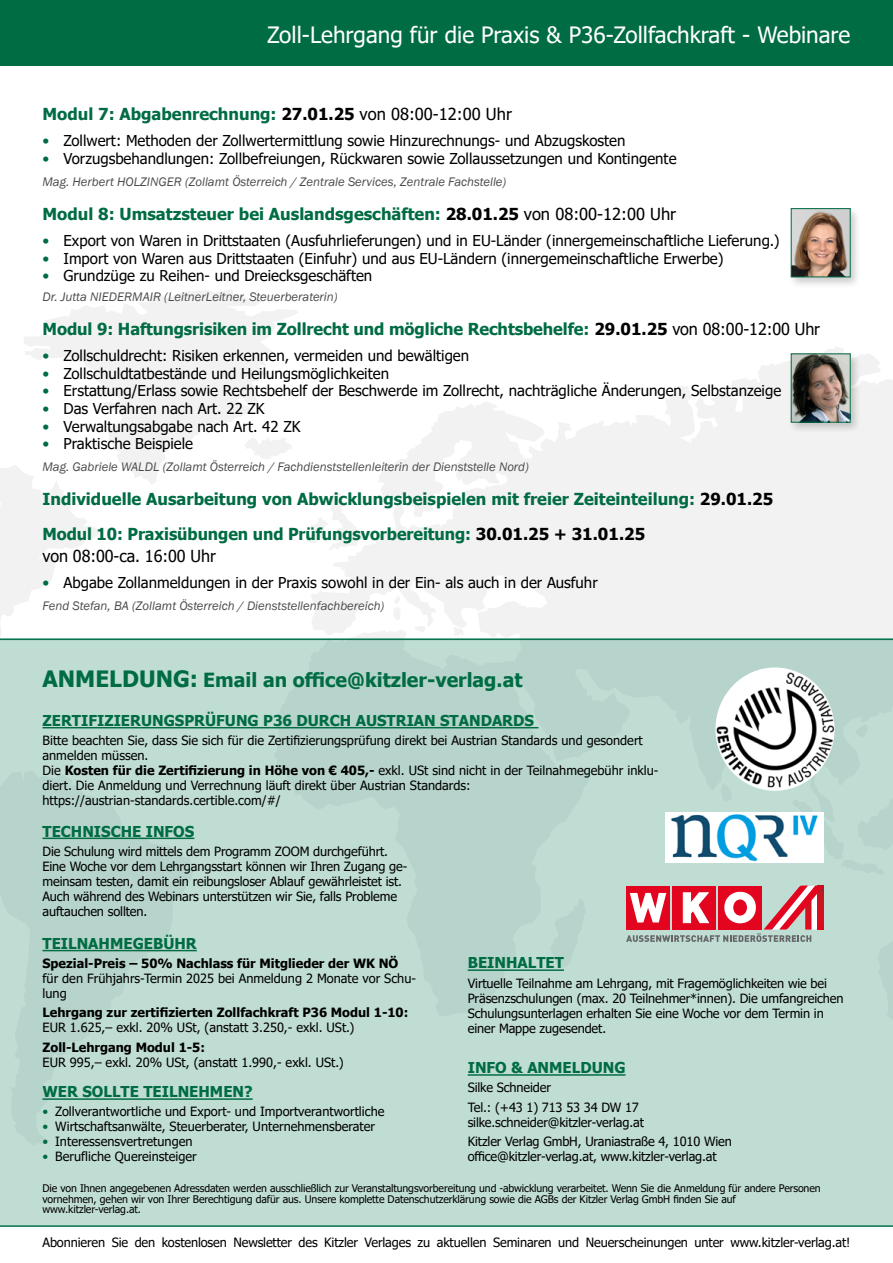
<style>
.page{position:relative;width:893px;height:1263px;background:#fff}
.page>*{position:absolute;margin:0;border:0;box-sizing:border-box;transform-origin:0 0}
.t1{font:22.5px "Tahoma";color:#fff}
.t2{font:700 22.5px "Tahoma";color:#006c43}
.t3{font:700 19.5px "Tahoma";color:#006c43}
.t4{font:700 16.5px/34.5px "Tahoma";color:#006c43}
.t5{font:16.5px "Tahoma";letter-spacing:-.005em;color:#000}
.t6{font:15px "Tahoma";color:#000}
.t7{font:700 15px "Tahoma";color:#006c43}
.t8{font:12.75px/15px "Tahoma";letter-spacing:-.01em;color:#000}
.t9{font:italic 12.75px "Franklin Gothic";color:#4a4a49}
.t10{font:700 12.75px "Tahoma";color:#000}
.t11{font:10.5px/10.5px "Tahoma";letter-spacing:-.01em;color:#000}
.s1{color:#000}
.s2{font-weight:400;color:#000}
.s3{color:#006c43}
.s4{font-size:22.5px}
.s5{font-weight:700}
</style>
<div class="page">
<svg style="left:24px;top:290px;width:274px;height:147px;fill:#f2f2f2"></svg>
<svg style="left:0;top:399px;width:193px;height:240px"></svg>
<svg style="left:12px;top:465px;width:62px;height:48px"></svg>
<svg style="left:244px;top:436px;width:30px;height:23px"></svg>
<svg style="left:274px;top:346px;width:619px;height:293px;fill:#f2f2f2"></svg>
<svg style="left:393px;top:595px;width:8px;height:25px"></svg>
<svg style="left:414px;top:626px;width:11px;height:7px"></svg>
<svg style="left:453px;top:626px;width:10px;height:12px"></svg>
<div style="left:0;top:0;width:893px;height:65px;background:#006c43"></div>
<div style="left:788px;top:205px;width:73px;height:84px;background:#000;opacity:.2"></div>
<img style="left:793px;top:210px;width:55px;height:65px">
<div style="left:791px;top:208px;width:59px;height:69px;border:1px solid #006c43"></div>
<div style="left:788px;top:351px;width:73px;height:83px;background:#000;opacity:.2"></div>
<img style="left:793px;top:356px;width:55px;height:64px">
<div style="left:791px;top:354px;width:59px;height:68px;border:1px solid #006c43"></div>
<div style="left:0;top:639px;width:893px;height:588px;background:#c0ddd4"></div>
<hr style="left:43px;top:727px;width:495px;height:1px;background:#006c43">
<hr style="left:43px;top:1098px;width:210px;height:2px;background:#006c43">
<hr style="left:468px;top:1074px;width:158px;height:2px;background:#006c43">
<hr style="left:43px;top:838px;width:151px;height:1px;background:#006c43">
<hr style="left:468px;top:969px;width:96px;height:2px;background:#006c43">
<hr style="left:43px;top:950px;width:154px;height:1px;background:#006c43">
<img style="left:715px;top:667px;width:119px;height:124px">
<img style="left:665px;top:812px;width:159px;height:50px">
<svg style="left:626px;top:885px;width:198px;height:57px"></svg>
<h1 class="t1" style="left:267px;top:19px;width:585px">Zoll-Lehrgang für die Praxis &amp; P36-Zollfachkraft - Webinare</h1>
<p class="t4" style="left:43px;top:98px;width:471px">Modul 7: Abgabenrechnung: <span class="s1">27.01.25</span> <span class="s2">von 08:00-12:00 Uhr</span></p>
<p class="t6" style="left:43px;top:131px;width:584px"><span class="s3">•</span> Zollwert: Methoden der Zollwertermittlung sowie Hinzurechnungs- und Abzugskosten</p>
<p class="t6" style="left:43px;top:148px;width:635px"><span class="s3">•</span> Vorzugsbehandlungen: Zollbefreiungen, Rückwaren sowie Zollaussetzungen und Kontingente</p>
<p class="t9" style="left:43px;top:173px;width:465px">Mag. Herbert HOLZINGER (Zollamt Österreich / Zentrale Services, Zentrale Fachstelle)</p>
<p class="t4" style="left:43px;top:198px;width:635px">Modul 8: Umsatzsteuer bei Auslandsgeschäften: <span class="s1">28.01.25</span> <span class="s2">von 08:00-12:00 Uhr</span></p>
<p class="t6" style="left:43px;top:231px;width:738px"><span class="s3">•</span> Export von Waren in Drittstaaten (Ausfuhrlieferungen) und in EU-Länder (innergemeinschaftliche Lieferung.)</p>
<p class="t6" style="left:43px;top:248px;width:683px"><span class="s3">•</span> Import von Waren aus Drittstaaten (Einfuhr) und aus EU-Ländern (innergemeinschaftliche Erwerbe)</p>
<p class="t6" style="left:43px;top:266px;width:331px"><span class="s3">•</span> Grundzüge zu Reihen- und Dreiecksgeschäften</p>
<p class="t9" style="left:43px;top:288px;width:297px">Dr. Jutta NIEDERMAIR (LeitnerLeitner, Steuerberaterin)</p>
<p class="t4" style="left:43px;top:313px;width:779px">Modul 9: Haftungsrisiken im Zollrecht und mögliche Rechtsbehelfe: <span class="s1">29.01.25</span> <span class="s2">von 08:00-12:00 Uhr</span></p>
<p class="t6" style="left:43px;top:346px;width:428px"><span class="s3">•</span> Zollschuldrecht: Risiken erkennen, vermeiden und bewältigen</p>
<p class="t6" style="left:43px;top:363px;width:348px"><span class="s3">•</span> Zollschuldtatbestände und Heilungsmöglichkeiten</p>
<p class="t6" style="left:43px;top:381px;width:740px"><span class="s3">•</span> Erstattung/Erlass sowie Rechtsbehelf der Beschwerde im Zollrecht, nachträgliche Änderungen, Selbstanzeige</p>
<p class="t6" style="left:43px;top:398px;width:224px"><span class="s3">•</span> Das Verfahren nach Art. 22 ZK</p>
<p class="t6" style="left:43px;top:416px;width:260px"><span class="s3">•</span> Verwaltungsabgabe nach Art. 42 ZK</p>
<p class="t6" style="left:43px;top:434px;width:152px"><span class="s3">•</span> Praktische Beispiele</p>
<p class="t9" style="left:43px;top:459px;width:488px">Mag. Gabriele WALDL (Zollamt Österreich / Fachdienststellenleiterin der Dienststelle Nord)</p>
<p class="t4" style="left:43px;top:483px;width:732px">Individuelle Ausarbeitung von Abwicklungsbeispielen mit freier Zeiteinteilung: <span class="s1">29.01.25<br></span>Modul 10: Praxisübungen und Prüfungsvorbereitung: <span class="s1">30.01.25 + 31.01.25</span></p>
<p class="t5" style="left:43px;top:545px;width:175px">von 08:00-ca. 16:00 Uhr</p>
<p class="t6" style="left:43px;top:572px;width:557px"><span class="s3">•</span> Abgabe Zollanmeldungen in der Praxis sowohl in der Ein- als auch in der Ausfuhr</p>
<p class="t9" style="left:43px;top:597px;width:343px">Fend Stefan, BA (Zollamt Österreich / Dienststellenfachbereich)</p>
<h1 class="t2" style="left:43px;top:663px;width:114px">ANMELDUNG</h1>
<h2 class="t3" style="left:190px;top:666px;width:334px"><span class="s4">:</span> Email an office@kitzler-verlag.at</h2>
<p class="t7" style="left:43px;top:710px;width:493px">ZERTIFIZIERUNGSPRÜFUNG P36 DURCH AUSTRIAN STANDARDS</p>
<p class="t8" style="left:43px;top:734px;width:617px">Bitte beachten Sie, dass Sie sich für die Zertifizierungsprüfung direkt bei Austrian Standards und gesondert anmelden müssen.<br>Die <span class="s5">Kosten für die Zertifizierung in Höhe von € 405,-</span> exkl. USt sind nicht in der Teilnahmegebühr inklu&shy;diert. Die Anmeldung und Verrechnung läuft direkt über Austrian Standards: https://austrian-standards.certible.com/#/</p>
<p class="t7" style="left:43px;top:820px;width:153px">TECHNISCHE INFOS</p>
<p class="t8" style="left:43px;top:844px;width:366px">Die Schulung wird mittels dem Programm ZOOM durchgeführt.<br>Eine Woche vor dem Lehrgangsstart können wir Ihren Zugang ge&shy;meinsam testen, damit ein reibungsloser Ablauf gewährleistet ist.<br>Auch während des Webinars unterstützen wir Sie, falls Probleme auftauchen sollten.</p>
<p class="t7" style="left:43px;top:933px;width:156px">TEILNAHMEGEBÜHR</p>
<p class="t10" style="left:43px;top:954px;width:357px">Spezial-Preis – 50% Nachlass für Mitglieder der WK NÖ</p>
<p class="t8" style="left:43px;top:972px;width:375px">für den Frühjahrs-Termin 2025 bei Anmeldung 2 Monate vor Schu&shy;lung</p>
<p class="t10" style="left:43px;top:1004px;width:367px">Lehrgang zur zertifizierten Zollfachkraft P36 Modul 1-10:</p>
<p class="t8" style="left:43px;top:1021px;width:313px">EUR 1.625,– exkl. 20% USt, (anstatt 3.250,- exkl. USt.)</p>
<p class="t10" style="left:43px;top:1038px;width:164px">Zoll-Lehrgang Modul 1-5:</p>
<p class="t8" style="left:43px;top:1055px;width:303px">EUR 995,– exkl. 20% USt, (anstatt 1.990,- exkl. USt.)</p>
<p class="t7" style="left:43px;top:1081px;width:212px">WER SOLLTE TEILNEHMEN?</p>
<p class="t8" style="left:43px;top:1104px;width:343px"><span class="s3">•</span> Zollverantwortliche und Export- und Importverantwortliche</p>
<p class="t8" style="left:43px;top:1119px;width:334px"><span class="s3">•</span> Wirtschaftsanwälte, Steuerberater, Unternehmensberater</p>
<p class="t8" style="left:43px;top:1134px;width:152px"><span class="s3">•</span> Interessensvertretungen</p>
<p class="t8" style="left:43px;top:1149px;width:156px"><span class="s3">•</span> Berufliche Quereinsteiger</p>
<p class="t7" style="left:468px;top:952px;width:98px">BEINHALTET</p>
<p class="t8" style="left:468px;top:976px;width:377px">Virtuelle Teilnahme am Lehrgang, mit Fragemöglichkeiten wie bei Präsenzschulungen (max. 20 Teilnehmer*innen). Die umfangreichen Schulungsunterlagen erhalten Sie eine Woche vor dem Termin in einer Mappe zugesendet.</p>
<p class="t7" style="left:468px;top:1057px;width:159px">INFO &amp; ANMELDUNG</p>
<p class="t8" style="left:468px;top:1079px;width:173px;line-height:19.2px">Silke Schneider<br>Tel.: (+43 1) 713 53 34 DW 17</p>
<p class="t8" style="left:468px;top:1113px;width:266px;line-height:19.2px">silke.schneider@kitzler-verlag.at<br>Kitzler Verlag GmbH, Uraniastraße 4, 1010 Wien</p>
<p class="t8" style="left:468px;top:1149px;width:251px">office@kitzler-verlag.at, www.kitzler-verlag.at</p>
<p class="t11" style="left:43px;top:1184px;width:780px">Die von Ihnen angegebenen Adressdaten werden ausschließlich zur Veranstaltungsvorbereitung und -abwicklung verarbeitet. Wenn Sie die Anmeldung für andere Personen vornehmen, gehen wir von Ihrer Berechtigung dafür aus. Unsere komplette Datenschutzerklärung sowie die AGBs der Kitzler Verlag GmbH finden Sie auf www.kitzler-verlag.at.</p>
<p class="t8" style="left:43px;top:1235px;width:809px">Abonnieren Sie den kostenlosen Newsletter des Kitzler Verlages zu aktuellen Seminaren und Neuerscheinungen unter www.kitzler-verlag.at!</p>
</div>
